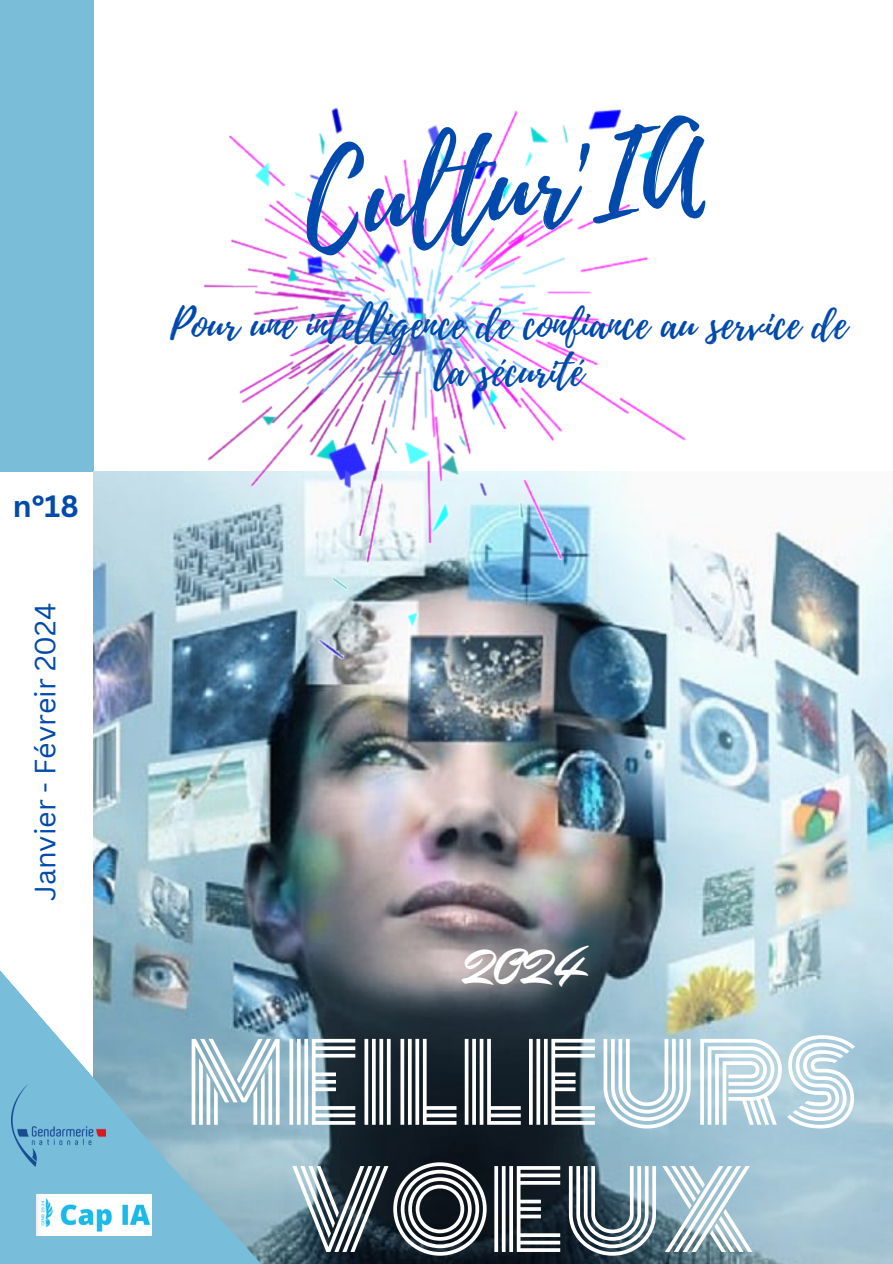
<style>
.page{position:relative;width:893px;height:1264px;background:#fff}
.page>*{position:absolute;margin:0;border:0;box-sizing:border-box;transform-origin:0 0}
.t1{font:117.3px "Playlist Script";color:#004aad}
.t2{font:106.2px/127.1px "Monoton";color:#fff;text-align:center}
.t3{font:49.5px "Mr Dafoe";color:#fff}
.t4{font:42px/47.2px "Playlist Script";color:#004aad;text-align:center}
.t5{font:700 30px "Canva Sans";color:#004aad}
.t6{font:28.5px "Canva Sans";color:#004aad}
</style>
<div class="page">
<img style="left:94px;top:515px;width:798px;height:748px">
<svg style="left:0;top:964px;width:171px;height:152px"></svg>
<svg style="left:0;top:1116px;width:310px;height:147px"></svg>
<img style="left:36px;top:1193px;width:115px;height:42px">
<img style="left:12px;top:1084px;width:93px;height:82px">
<img style="left:67px;top:20px;width:714px;height:714px">
<p class="t5" style="left:13px;top:485px;width:67px">n°18</p>
<p class="t6" style="left:25px;top:901px;width:300px;rotate:-90deg">Janvier - Févreir 2024</p>
<p class="t1" style="left:297px;top:120px;width:401px;rotate:-5deg">Cultur'IA</p>
<p class="t4" style="left:170px;top:301px;width:678px">Pour une intelligence de confiance au service de la sécurité</p>
<p class="t3" style="left:463px;top:933px;width:120px">2024</p>
<p class="t2" style="left:187px;top:1021px;width:672px">MEILLEURS<br>VOEUX</p>
</div>
